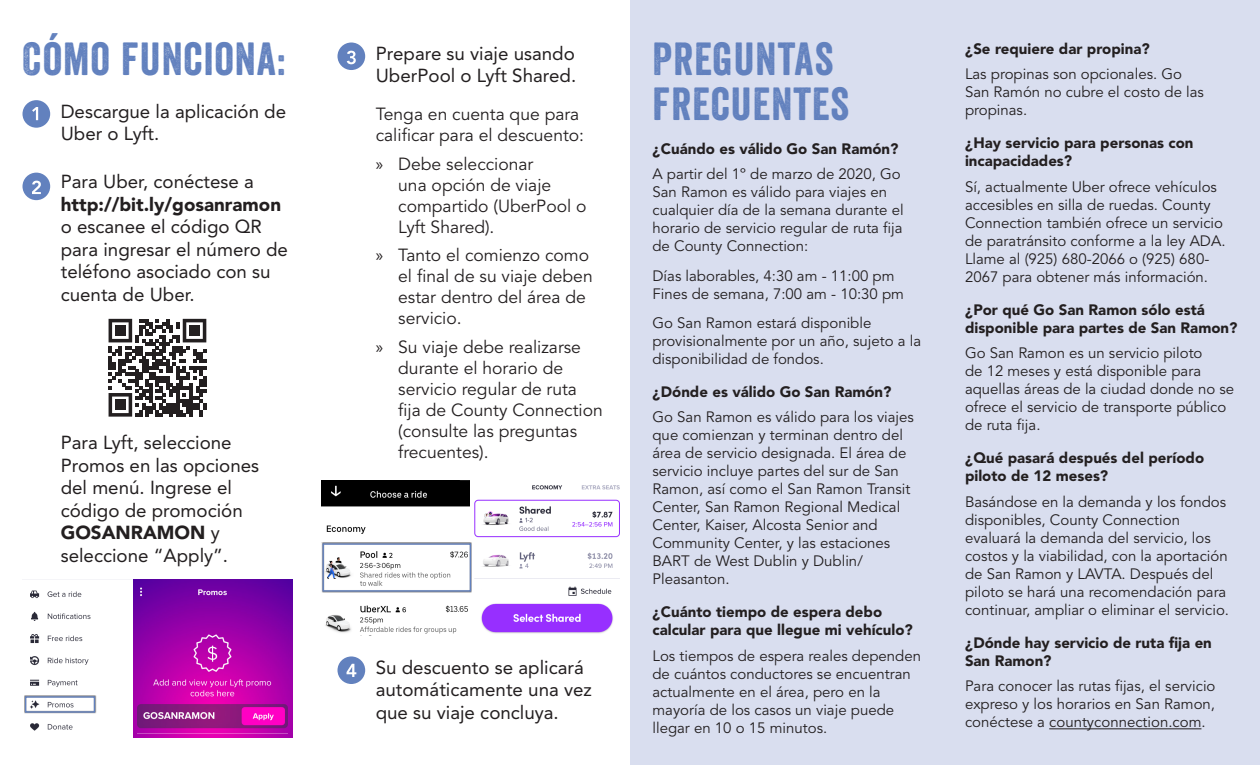
<style>
.page{position:relative;width:1260px;height:765px;background:#fff}
.page>*{position:absolute;margin:0;border:0;box-sizing:border-box;transform-origin:0 0}
.t1{font:45px/45px "Veneer";letter-spacing:.025em;color:#6281be}
.t2{font:18.75px/22.5px "Avenir LT Std";color:#231f20}
.t3{font:17.5px/21px "Avenir LT Std";color:#231f20}
.t4{font:15px/18px "Avenir LT Std";color:#231f20}
.t5{font:900 15px/18px "Avenir LT Std";color:#231f20}
.s1{font-weight:900}
.s2{font-family:"Myriad Pro"}
</style>
<div class="page">
<div style="left:630px;top:0;width:630px;height:765px;background:#d9deef"></div>
<div style="left:22px;top:100px;width:28px;height:28px;background:#6281be;border-radius:50%"></div>
<svg style="left:32px;top:107px;width:6px;height:13px"></svg>
<div style="left:22px;top:173px;width:28px;height:27px;background:#6281be;border-radius:50%"></div>
<svg style="left:32px;top:181px;width:9px;height:13px"></svg>
<div style="left:337px;top:656px;width:28px;height:28px;background:#6281be;border-radius:50%"></div>
<svg style="left:347px;top:664px;width:9px;height:13px"></svg>
<div style="left:337px;top:42px;width:28px;height:28px;background:#6281be;border-radius:50%"></div>
<svg style="left:347px;top:51px;width:9px;height:13px"></svg>
<svg style="left:109px;top:319px;width:97px;height:98px"></svg>
<div style="left:115px;top:326px;width:10px;height:10px;background:#231f20"></div>
<div style="left:189px;top:326px;width:11px;height:10px;background:#231f20"></div>
<div style="left:115px;top:400px;width:10px;height:10px;background:#231f20"></div>
<img style="left:30px;top:590px;width:67px;height:141px">
<div style="left:24px;top:695px;width:72px;height:19px;background:#231f20;opacity:.75"></div>
<div style="left:25px;top:696px;width:70px;height:17px;border:1px solid #6281be"></div>
<img style="left:133px;top:580px;width:159px;height:158px">
<img style="left:474px;top:485px;width:146px;height:149px">
<div style="left:482px;top:585px;width:45px;height:10px;background:#fff"></div>
<img style="left:325px;top:605px;width:143px;height:31px">
<img style="left:322px;top:480px;width:148px;height:54px">
<div style="left:321px;top:542px;width:151px;height:51px;background:#231f20;opacity:.75"></div>
<div style="left:322px;top:543px;width:149px;height:49px;border:1px solid #6281be"></div>
<hr style="left:1049px;top:728px;width:152px;height:1px;background:#231f20">
<p class="t1" style="left:22px;top:36px;width:265px">CÓMO FUNCIONA:</p>
<p class="t2" style="left:61px;top:100px;width:227px">Descargue la aplicación de<br>Uber o Lyft.</p>
<p class="t2" style="left:61px;top:171px;width:229px">Para Uber, conéctese a <span class="s1">http://bit.ly/gosanramon </span>o escanee el código QR para ingresar el número de teléfono asociado con su cuenta de Uber.</p>
<p class="t2" style="left:61px;top:432px;width:200px">Para Lyft, seleccione<br>Promos en las opciones del menú. Ingrese el código de promoción<br><span class="s1">GOSANRAMON</span> y seleccione “Apply”.</p>
<p class="t1" style="left:653px;top:36px;width:198px">PREGUNTAS<br>FRECUENTES</p>
<p class="t5" style="left:652px;top:140px;width:248px">¿Cuándo es válido Go San Ramón?</p>
<p class="t4" style="left:652px;top:166px;width:253px">A partir del 1º de marzo de 2020, Go San Ramon es válido para viajes en cualquier día de la semana durante el horario de servicio regular de ruta fija de County Connection:</p>
<p class="t4" style="left:652px;top:267px;width:253px">Días laborables, 4:30 am - 11:00 pm<br>Fines de semana, 7:00 am - 10:30 pm</p>
<p class="t4" style="left:652px;top:314px;width:270px">Go San Ramon estará disponible provisionalmente por un año, sujeto a la disponibilidad de fondos.</p>
<p class="t5" style="left:652px;top:383px;width:241px">¿Dónde es válido Go San Ramón?</p>
<p class="t4" style="left:652px;top:409px;width:263px">Go San Ramon es válido para los viajes que comienzan y terminan dentro del área de servicio designada. El área de servicio incluye partes del sur de San Ramon, así como el San Ramon Transit Center, San Ramon Regional Medical Center, Kaiser, Alcosta Senior and Community Center, y las estaciones BART de West Dublin y Dublin/ Pleasanton.</p>
<p class="t5" style="left:652px;top:603px;width:262px">¿Cuánto tiempo de espera debo calcular para que llegue mi vehículo?</p>
<p class="t4" style="left:652px;top:647px;width:270px">Los tiempos de espera reales dependen de cuántos conductores se encuentran actualmente en el área, pero en la mayoría de los casos un viaje puede llegar en 10 o 15 minutos.</p>
<p class="t2" style="left:376px;top:42px;width:202px">Prepare su viaje usando<br>UberPool o Lyft Shared.</p>
<p class="t5" style="left:965px;top:40px;width:186px">¿Se requiere dar propina?</p>
<p class="t4" style="left:965px;top:66px;width:240px">Las propinas son opcionales. Go<br>San Ramón no cubre el costo de las propinas.</p>
<p class="t5" style="left:965px;top:134px;width:230px">¿Hay servicio para personas con incapacidades?</p>
<p class="t4" style="left:965px;top:178px;width:262px">Sí, actualmente Uber ofrece vehículos accesibles en silla de ruedas. County Connection también ofrece un servicio de paratránsito conforme a la ley ADA.<br>Llame al (925) 680-2066 o (925) 680- 2067 para obtener más información.</p>
<p class="t5" style="left:965px;top:301px;width:274px">¿Por qué Go San Ramon sólo está disponible para partes de San Ramon?</p>
<p class="t4" style="left:965px;top:345px;width:271px">Go San Ramon es un servicio piloto<br>de 12 meses y está disponible para aquellas áreas de la ciudad donde no se ofrece el servicio de transporte público de ruta fija.</p>
<p class="t5" style="left:965px;top:449px;width:241px">¿Qué pasará después del período piloto de 12 meses?</p>
<p class="t4" style="left:965px;top:493px;width:266px">Basándose en la demanda y los fondos disponibles, County Connection evaluará la demanda del servicio, los costos y la viabilidad, con la aportación de San Ramon y LAVTA. Después del piloto se hará una recomendación para continuar, ampliar o eliminar el servicio.</p>
<p class="t5" style="left:965px;top:634px;width:248px">¿Dónde hay servicio de ruta fija en<br>San Ramon?</p>
<p class="t4" style="left:965px;top:678px;width:252px;text-align:justify">Para conocer las rutas fijas, el servicio expreso y los horarios en San Ramon, conéctese a countyconnection.com.</p>
<p class="t3" style="left:376px;top:104px;width:210px">Tenga en cuenta que para calificar para el descuento:</p>
<p class="t3" style="left:398px;top:154px;width:190px;text-indent:-22px"><span class="s2">»</span> Debe seleccionar<br>una opción de viaje compartido (UberPool o<br>Lyft Shared).</p>
<p class="t3" style="left:398px;top:245px;width:196px;text-indent:-22px"><span class="s2">»</span> Tanto el comienzo como el final de su viaje deben estar dentro del área de servicio.</p>
<p class="t3" style="left:398px;top:337px;width:206px;text-indent:-22px"><span class="s2">»</span> Su viaje debe realizarse durante el horario de servicio regular de ruta fija de County Connection (consulte las preguntas frecuentes).</p>
<p class="t2" style="left:376px;top:656px;width:218px">Su descuento se aplicará automáticamente una vez que su viaje concluya.</p>
</div>
